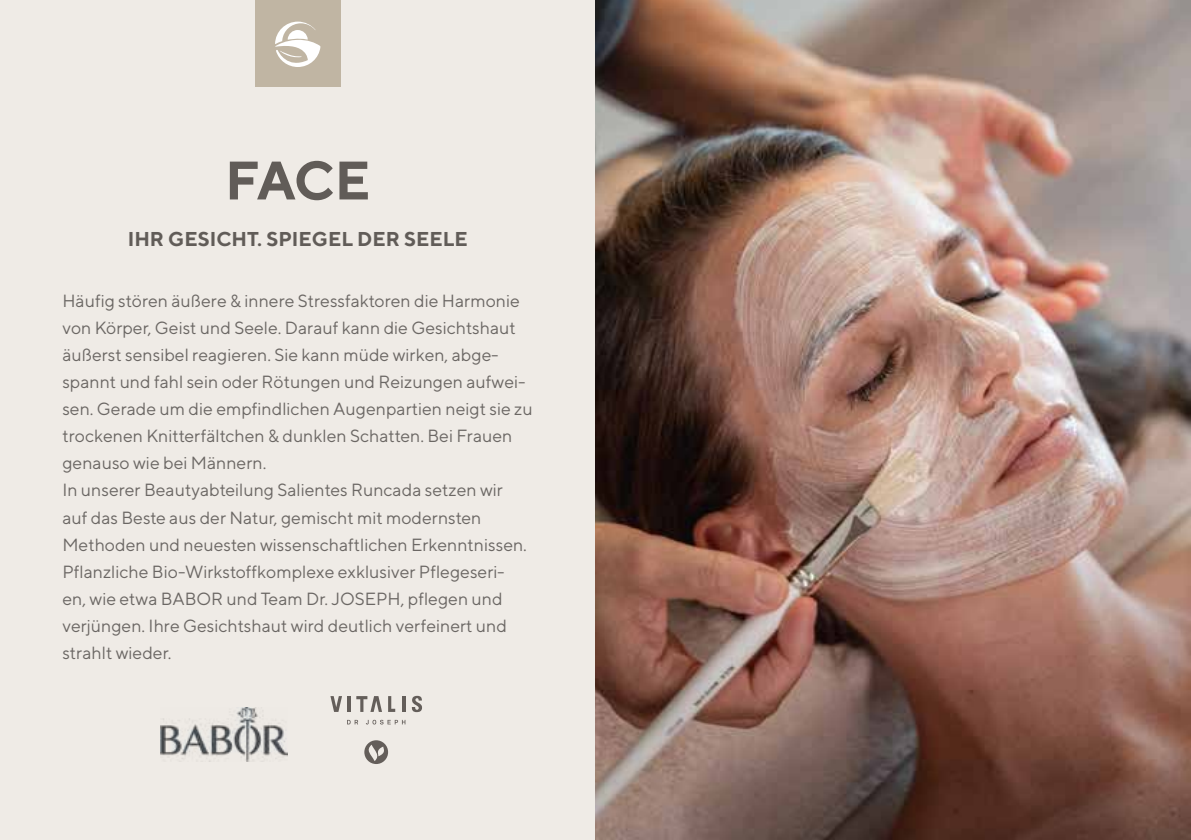
<style>
.page{position:relative;width:1191px;height:840px;background:#fff}
.page>*{position:absolute;margin:0;border:0;box-sizing:border-box;transform-origin:0 0}
.t1{font:700 54px "TT Norms";color:#615c58}
.t2{font:700 20px "TT Norms";color:#615c58}
.t3{font:17.6px/27px "TT Norms";color:#6b6764}
</style>
<div class="page">
<div style="left:0;top:0;width:595px;height:839px;background:#efebe6"></div>
<img style="left:160px;top:707px;width:128px;height:54px">
<div style="left:255px;top:0;width:85px;height:87px;background:#c0b5a3"></div>
<svg style="left:275px;top:22px;width:45px;height:45px"></svg>
<img style="left:595px;top:0;width:596px;height:839px">
<svg style="left:347px;top:719px;width:11px;height:5px"></svg>
<svg style="left:366px;top:719px;width:39px;height:5px"></svg>
<svg style="left:412px;top:695px;width:10px;height:16px"></svg>
<hr style="left:347px;top:695px;width:3px;height:16px;background:#6b6764">
<svg style="left:388px;top:696px;width:7px;height:15px"></svg>
<svg style="left:330px;top:696px;width:12px;height:15px"></svg>
<hr style="left:402px;top:695px;width:3px;height:16px;background:#6b6764">
<svg style="left:356px;top:696px;width:26px;height:15px"></svg>
<svg style="left:364px;top:740px;width:24px;height:23px"></svg>
<h1 class="t1" style="left:225px;top:146px;width:147px">FACE</h1>
<p class="t2" style="left:128px;top:226px;width:341px">IHR GESICHT. SPIEGEL DER SEELE</p>
<p class="t3" style="left:62px;top:287px;width:472px">Häufig stören äußere &amp; innere Stressfaktoren die Harmonie von Körper, Geist und Seele. Darauf kann die Gesichtshaut äußerst sensibel reagieren. Sie kann müde wirken, abge&shy;spannt und fahl sein oder Rötungen und Reizungen aufwei&shy;sen. Gerade um die empfindlichen Augenpartien neigt sie zu trockenen Knitterfältchen &amp; dunklen Schatten. Bei Frauen genauso wie bei Männern.<br>In unserer Beautyabteilung Salientes Runcada setzen wir<br>auf das Beste aus der Natur, gemischt mit modernsten Methoden und neuesten wissenschaftlichen Erkenntnissen.<br>Pflanzliche Bio-Wirkstoffkomplexe exklusiver Pflegeseri&shy;en, wie etwa BABOR und Team Dr. JOSEPH, pflegen und verjüngen. Ihre Gesichtshaut wird deutlich verfeinert und strahlt wieder.</p>
</div>
